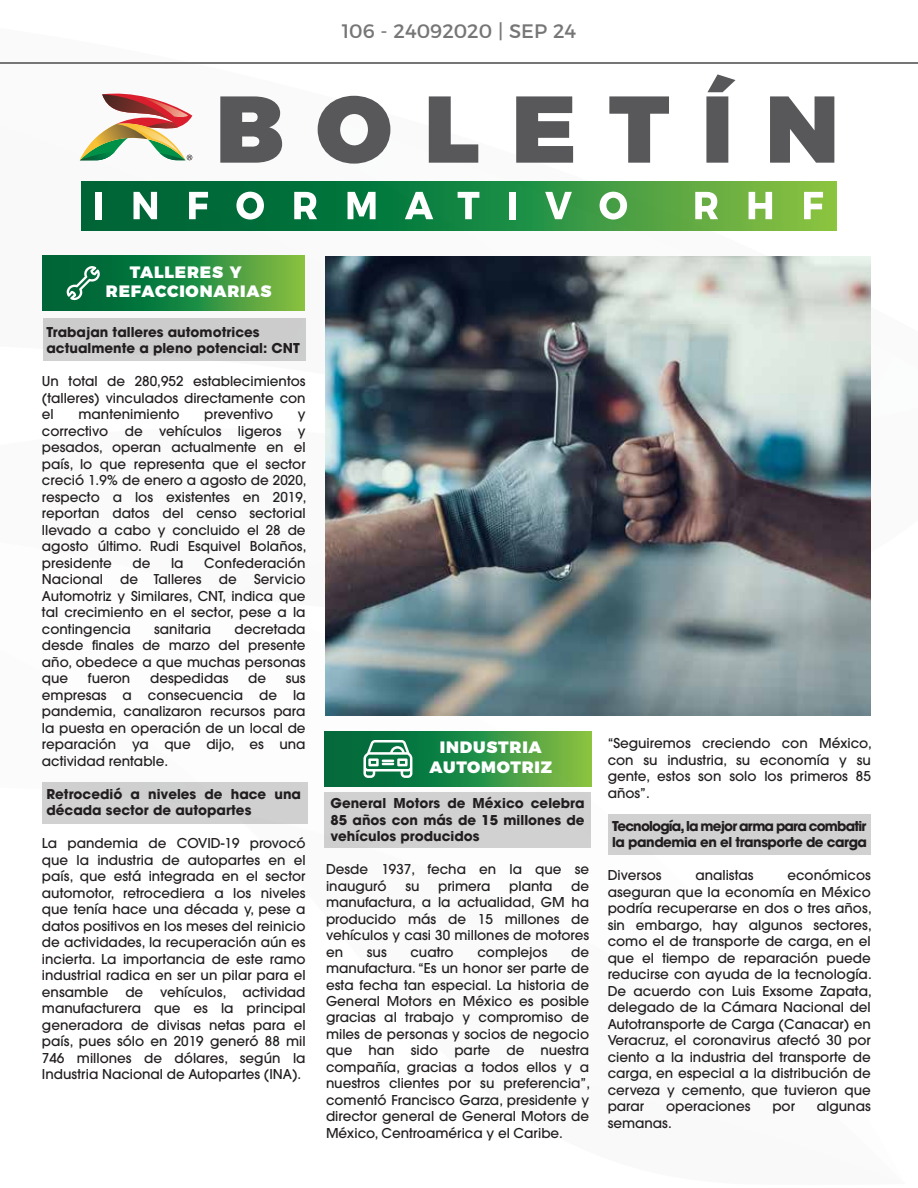
<style>
.page{position:relative;width:918px;height:1188px;background:#fff}
.page>*{position:absolute;margin:0;border:0;box-sizing:border-box;transform-origin:0 0}
.t1{font:900 94.5px "Montserrat";letter-spacing:.34em;color:#58585b}
.t2{font:19.5px "Montserrat";color:#767676}
.t3{font:900 16.5px/19.8px "Montserrat";letter-spacing:.05em;color:#feffff;text-align:center}
.t4{font:500 13.5px/16.5px "Avant Garde";color:#221e1f;text-align:justify}
.t5{font:700 13.5px/16.5px "Avant Garde";color:#221e1f}
.t6{font:700 13.5px/16.5px "Avant Garde";letter-spacing:-.055em;color:#221e1f}
</style>
<div class="page">
<div style="left:789px;top:814px;width:82px;height:41px;background:#d1d1d1"></div>
<svg style="left:42px;top:115px;width:795px;height:246px"></svg>
<svg style="left:42px;top:731px;width:747px;height:124px"></svg>
<img style="left:325px;top:256px;width:546px;height:460px">
<hr style="left:0;top:62px;width:918px;height:2px;background:#767676">
<svg style="left:81px;top:181px;width:756px;height:49px;background:#2a8a3f"></svg>
<div style="left:95px;top:192px;width:7px;height:27px;background:#fff"></div>
<svg style="left:134px;top:192px;width:23px;height:27px"></svg>
<svg style="left:189px;top:192px;width:19px;height:27px"></svg>
<svg style="left:236px;top:192px;width:28px;height:28px"></svg>
<svg style="left:294px;top:192px;width:23px;height:27px"></svg>
<svg style="left:348px;top:192px;width:28px;height:27px"></svg>
<svg style="left:405px;top:192px;width:28px;height:27px"></svg>
<svg style="left:458px;top:192px;width:21px;height:27px"></svg>
<div style="left:509px;top:192px;width:7px;height:27px;background:#fff"></div>
<svg style="left:545px;top:192px;width:27px;height:27px"></svg>
<svg style="left:600px;top:192px;width:27px;height:28px"></svg>
<svg style="left:695px;top:192px;width:23px;height:27px"></svg>
<svg style="left:749px;top:192px;width:23px;height:27px"></svg>
<svg style="left:804px;top:192px;width:19px;height:27px"></svg>
<svg style="left:42px;top:256px;width:263px;height:54px;background:#2b8b3e"></svg>
<svg style="left:66px;top:266px;width:34px;height:35px"></svg>
<svg style="left:80px;top:93px;width:112px;height:67px"></svg>
<svg style="left:325px;top:732px;width:266px;height:54px;background:#329042"></svg>
<svg style="left:363px;top:740px;width:49px;height:38px"></svg>
<h2 class="t2" style="left:342px;top:16px;width:236px">106 - 24092020 | SEP 24</h2>
<h1 class="t1" style="left:216px;top:50px;width:625px">BOLETÍN</h1>
<p class="t3" style="left:106px;top:260px;width:167px">TALLERES Y<br>REFACCIONARIAS</p>
<p class="t5" style="left:46px;top:324px;width:255px">Trabajan talleres automotrices actualmente a pleno potencial: CNT</p>
<p class="t4" style="left:42px;top:373px;width:265px">Un total de 280,952 establecimientos (talleres) vinculados directamente con el</p>
<p class="t4" style="left:78px;top:406px;width:103px">mantenimiento</p>
<p class="t4" style="left:204px;top:406px;width:71px">preventivo</p>
<p class="t4" style="left:42px;top:406px;width:266px;text-indent:256px">y correctivo de vehículos ligeros y pesados, operan actualmente en el país, lo que representa que el sector creció 1.9% de enero a agosto de 2020, respecto a los existentes en 2019, reportan datos del censo sectorial llevado a cabo y concluido el 28 de agosto último. Rudi Esquivel Bolaños, presidente</p>
<p class="t4" style="left:133px;top:555px;width:19px">de</p>
<p class="t4" style="left:171px;top:555px;width:14px">la</p>
<p class="t4" style="left:204px;top:555px;width:103px">Confederación</p>
<p class="t4" style="left:42px;top:571px;width:265px;text-indent:212px">Servicio Automotriz y Similares, CNT, indica que tal crecimiento en el sector, pese a la contingencia</p>
<p class="t4" style="left:42px;top:571px;width:63px">Nacional</p>
<p class="t4" style="left:120px;top:571px;width:83px">de Talleres</p>
<p class="t4" style="left:219px;top:571px;width:19px">de</p>
<p class="t4" style="left:42px;top:621px;width:265px;text-indent:193px">decretada desde finales de marzo del presente año, obedece a que muchas personas que</p>
<p class="t4" style="left:154px;top:621px;width:58px">sanitaria</p>
<p class="t4" style="left:88px;top:670px;width:44px">fueron</p>
<p class="t4" style="left:150px;top:670px;width:80px">despedidas</p>
<p class="t4" style="left:248px;top:670px;width:19px">de</p>
<p class="t4" style="left:42px;top:670px;width:265px;text-indent:244px">sus empresas a consecuencia de la pandemia, canalizaron recursos para la puesta en operación de un local de reparación ya que dijo, es una actividad rentable.</p>
<p class="t5" style="left:46px;top:786px;width:256px">Retrocedió a niveles de hace una década sector de autopartes</p>
<p class="t4" style="left:42px;top:835px;width:265px">La pandemia de COVID-19 provocó que la industria de autopartes en el país, que está integrada en el sector automotor, retrocediera a los niveles que tenía hace una década y, pese a datos positivos en los meses del reinicio de actividades, la recuperación aún es incierta. La importancia de este ramo industrial radica en ser un pilar para el ensamble</p>
<p class="t4" style="left:42px;top:984px;width:265px;text-indent:118px">vehículos, actividad manufacturera que es la principal generadora de divisas netas para el país, pues sólo en 2019 generó 88 mil 746 millones de dólares, según la Industria Nacional de Autopartes (INA).</p>
<p class="t4" style="left:125px;top:984px;width:19px">de</p>
<p class="t3" style="left:429px;top:736px;width:124px">INDUSTRIA<br>AUTOMOTRIZ</p>
<p class="t5" style="left:331px;top:795px;width:256px;text-align:justify">General Motors de México celebra 85 años con más de 15 millones de vehículos producidos</p>
<p class="t4" style="left:326px;top:861px;width:265px">Desde 1937, fecha en la que se inauguró</p>
<p class="t4" style="left:326px;top:877px;width:265px;text-indent:245px">de manufactura, a la actualidad, GM ha producido más de 15 millones de vehículos y casi 30 millones de motores en</p>
<p class="t4" style="left:405px;top:877px;width:16px">su</p>
<p class="t4" style="left:438px;top:877px;width:54px">primera</p>
<p class="t4" style="left:509px;top:877px;width:45px">planta</p>
<p class="t4" style="left:326px;top:943px;width:266px;text-indent:245px">de manufactura. “Es un honor ser parte de esta fecha tan especial. La historia de General Motors en México es posible gracias al trabajo y compromiso de miles de personas y socios de negocio que han sido parte de nuestra compañía, gracias a todos ellos y a nuestros clientes por su preferencia”, comentó Francisco Garza, presidente y director general de General Motors de México, Centroamérica y el Caribe.</p>
<p class="t4" style="left:367px;top:943px;width:21px">sus</p>
<p class="t4" style="left:410px;top:943px;width:45px">cuatro</p>
<p class="t4" style="left:477px;top:943px;width:72px">complejos</p>
<p class="t4" style="left:608px;top:735px;width:266px">“Seguiremos creciendo con México, con su industria, su economía y su gente, estos son solo los primeros 85 años”.</p>
<p class="t6" style="left:612px;top:818px;width:256px">Tecnología, la mejor arma para combatir la pandemia en el transporte de carga</p>
<p class="t4" style="left:608px;top:867px;width:55px">Diversos</p>
<p class="t4" style="left:695px;top:867px;width:60px">analistas</p>
<p class="t4" style="left:608px;top:867px;width:266px;text-indent:180px">económicos aseguran que la economía en México podría recuperarse en dos o tres años, sin embargo, hay algunos sectores, como el de transporte de carga, en el que el tiempo de reparación puede reducirse con ayuda de la tecnología.<br>De acuerdo con Luis Exsome Zapata, delegado de la Cámara Nacional del Autotransporte de Carga (Canacar) en Veracruz, el coronavirus afectó 30 por ciento a la industria del transporte de carga, en especial a la distribución de cerveza y cemento, que tuvieron que parar</p>
<p class="t4" style="left:666px;top:1098px;width:86px">operaciones</p>
<p class="t4" style="left:772px;top:1098px;width:24px">por</p>
<p class="t4" style="left:817px;top:1098px;width:55px">algunas</p>
<p class="t4" style="left:608px;top:1115px;width:66px">semanas.</p>
</div>
